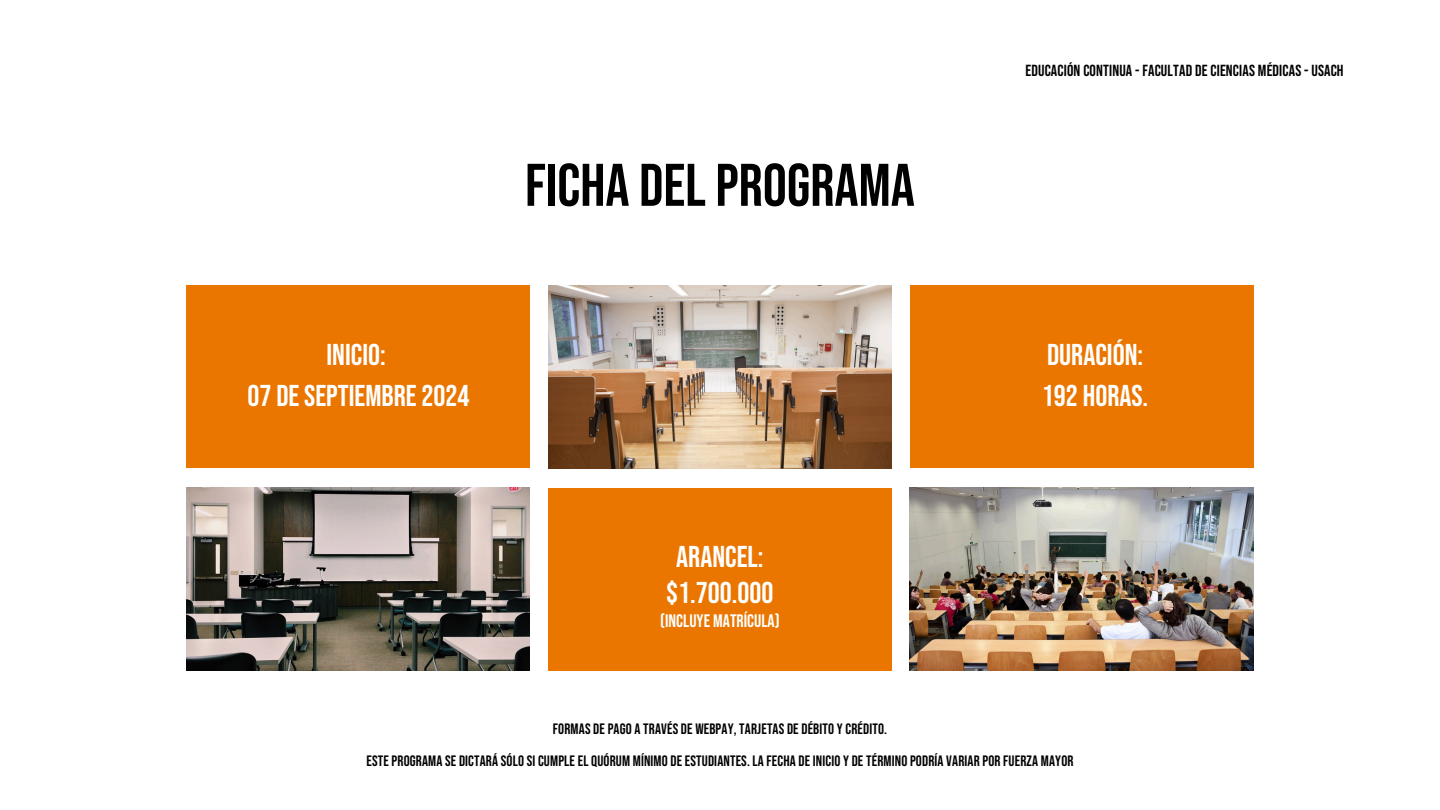
<style>
.page{position:relative;width:1440px;height:810px;background:#fff}
.page>*{position:absolute;margin:0;border:0;box-sizing:border-box;transform-origin:0 0}
.t1{font:60px "Bebas Neue";color:#000}
.t2{font:30px/41.2px "Bebas Neue";color:#fff;text-align:center}
.t3{font:18px "Bebas Neue";color:#fff}
.t4{font:16px "Bebas Neue";letter-spacing:.01em;color:#000}
.t5{font:15px "Bebas Neue";letter-spacing:.01em;color:#000}
</style>
<div class="page">
<img style="left:186px;top:488px;width:344px;height:183px">
<div style="left:186px;top:285px;width:344px;height:183px;background:#ea7600"></div>
<img style="left:548px;top:285px;width:344px;height:183px">
<img style="left:910px;top:488px;width:343px;height:183px">
<div style="left:548px;top:488px;width:344px;height:183px;background:#ea7600"></div>
<div style="left:910px;top:285px;width:343px;height:183px;background:#ea7600"></div>
<p class="t1" style="left:525px;top:152px;width:391px">FICHA DEL PROGRAMA</p>
<h2 class="t4" style="left:1025px;top:61px;width:320px">EDUCACIÓN CONTINUA - FACULTAD DE CIENCIAS MÉDICAS - USACH</h2>
<h1 class="t2" style="left:248px;top:335px;width:223px">INICIO:<br>07 DE SEPTIEMBRE 2024</h1>
<h2 class="t2" style="left:1042px;top:335px;width:108px;text-align:left">DURACIÓN:<br>192 HORAS.</h2>
<h3 class="t2" style="left:666px;top:541px;width:109px;line-height:35.2px">ARANCEL: $1.700.000</h3>
<p class="t3" style="left:660px;top:611px;width:121px">(INCLUYE MATRÍCULA)</p>
<p class="t5" style="left:553px;top:720px;width:336px">FORMAS DE PAGO A TRAVÉS DE WEBPAY, TARJETAS DE DÉBITO Y CRÉDITO.</p>
<h2 class="t5" style="left:366px;top:753px;width:709px">ESTE PROGRAMA SE DICTARÁ SÓLO SI CUMPLE EL QUÓRUM MÍNIMO DE ESTUDIANTES. LA FECHA DE INICIO Y DE TÉRMINO PODRÍA VARIAR POR FUERZA MAYOR</h2>
</div>
